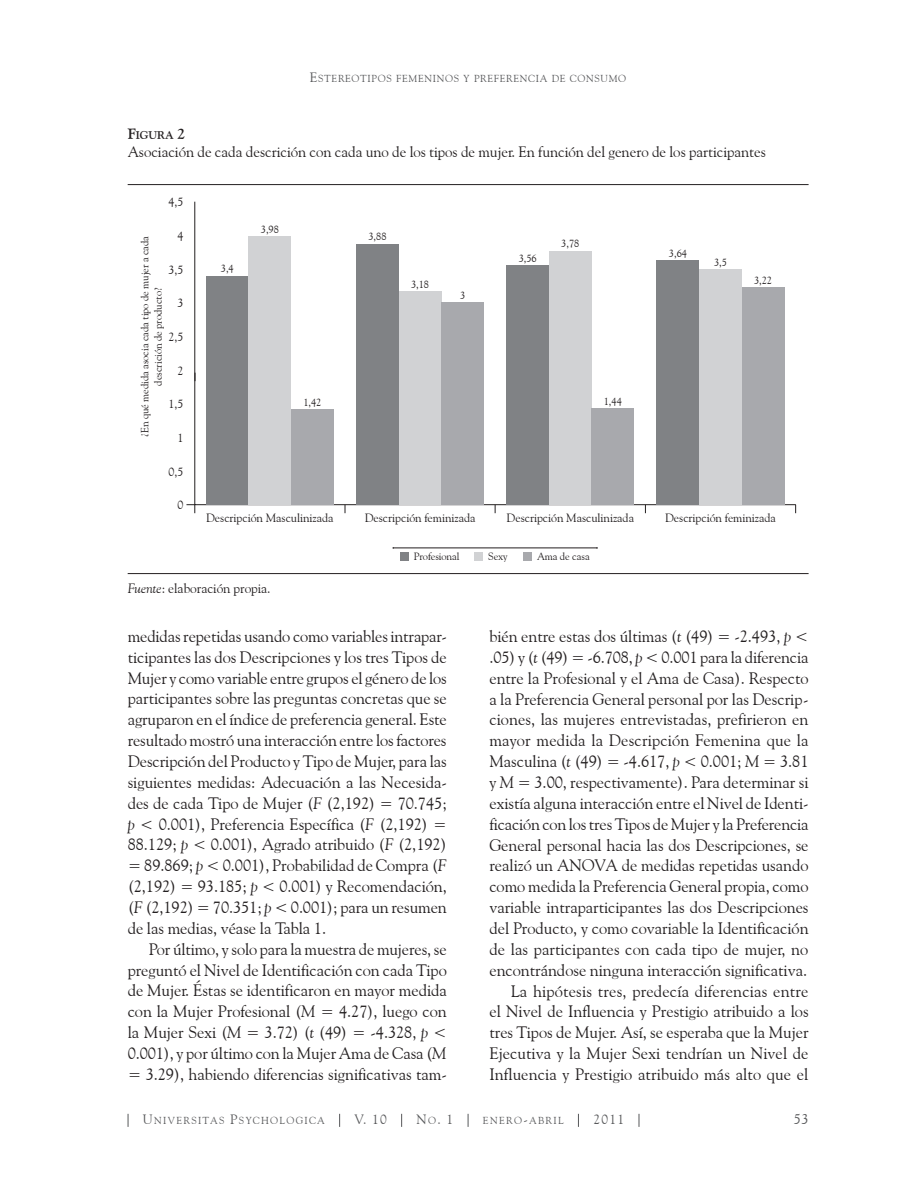
<style>
.page{position:relative;width:915px;height:1188px;background:#fff}
.page>*{position:absolute;margin:0;border:0;box-sizing:border-box;transform-origin:0 0}
.t1{font:16.5px/20.9px "Goudy Old Style BT";letter-spacing:-.005em;color:#231f20;text-align:justify}
.t2{font:15px "Goudy Old Style BT";letter-spacing:-.005em;color:#231f20}
.t3{font:14.25px "Goudy Old Style BT";color:#57585a}
.t4{font:13.5px "Goudy Old Style BT";letter-spacing:-.005em;color:#231f20}
.t5{font:13.5px "Goudy Old Style BT";letter-spacing:.1em;color:#57585a}
.t6{font:12px "Goudy Old Style BT";letter-spacing:-.005em;color:#231f20}
.t7{font:700 11.25px "Goudy Old Style BT";letter-spacing:-.005em;color:#231f20}
.t8{font:10.5px/13.5px "Goudy Old Style BT";letter-spacing:-.005em;color:#231f20;text-align:center}
.t9{font:10.2px "Goudy Old Style BT";letter-spacing:.065em;color:#57585a}
.t10{font:10.2px "Goudy Old Style BT";letter-spacing:.135em;color:#57585a}
.s1{font-size:13.5px}
.s2{font-size:15px}
.s3{font-style:italic}
.s4{font-size:10.2px}
</style>
<div class="page">
<svg style="left:128px;top:1114px;width:1px;height:13px"></svg>
<svg style="left:339px;top:1114px;width:1px;height:13px"></svg>
<svg style="left:401px;top:1114px;width:1px;height:13px"></svg>
<svg style="left:467px;top:1114px;width:1px;height:13px"></svg>
<svg style="left:578px;top:1114px;width:1px;height:13px"></svg>
<svg style="left:638px;top:1114px;width:1px;height:13px"></svg>
<hr style="left:128px;top:184px;width:680px;height:1px;background:#231f20">
<hr style="left:128px;top:573px;width:680px;height:1px;background:#231f20">
<svg style="left:194px;top:201px;width:602px;height:304px"></svg>
<svg style="left:186px;top:504px;width:9px;height:9px"></svg>
<div style="left:206px;top:276px;width:42px;height:229px;background:#808285"></div>
<div style="left:248px;top:237px;width:43px;height:268px;background:#d1d2d4"></div>
<div style="left:291px;top:409px;width:42px;height:96px;background:#a8a9ad"></div>
<div style="left:356px;top:244px;width:42px;height:261px;background:#808285"></div>
<div style="left:398px;top:291px;width:43px;height:214px;background:#d1d2d4"></div>
<div style="left:441px;top:302px;width:43px;height:203px;background:#a8a9ad"></div>
<div style="left:506px;top:265px;width:43px;height:240px;background:#808285"></div>
<div style="left:549px;top:251px;width:42px;height:254px;background:#d1d2d4"></div>
<div style="left:591px;top:408px;width:43px;height:97px;background:#a8a9ad"></div>
<div style="left:656px;top:260px;width:43px;height:245px;background:#808285"></div>
<div style="left:699px;top:269px;width:42px;height:236px;background:#d1d2d4"></div>
<div style="left:741px;top:288px;width:43px;height:217px;background:#a8a9ad"></div>
<div style="left:400px;top:552px;width:8px;height:9px;background:#808285"></div>
<div style="left:474px;top:552px;width:8px;height:9px;background:#d1d2d4"></div>
<div style="left:523px;top:552px;width:8px;height:9px;background:#a8a9ad"></div>
<hr style="left:393px;top:548px;width:204px;height:1px;background:#231f20">
<p class="t9" style="left:310px;top:73px;width:318px"><span class="s1">E</span>STEREOTIPOS FEMENINOS Y PREFERENCIA DE CONSUMO</p>
<p class="t7" style="left:128px;top:128px;width:59px"><span class="s2">F</span>IGURA <span class="s2">2</span></p>
<p class="t2" style="left:128px;top:143px;width:639px">Asociación de cada descrición con cada uno de los tipos de mujer. En función del genero de los participantes</p>
<p class="t6" style="left:168px;top:195px;width:16px">4,5</p>
<p class="t6" style="left:177px;top:229px;width:7px">4</p>
<p class="t8" style="left:138px;top:437px;width:202px;rotate:-90deg">¿En qué medida asocia cada tipo de mujer a cada descrición de producto?</p>
<p class="t6" style="left:168px;top:262px;width:16px">3,5</p>
<p class="t6" style="left:177px;top:296px;width:7px">3</p>
<p class="t6" style="left:168px;top:330px;width:16px">2,5</p>
<p class="t6" style="left:177px;top:363px;width:7px">2</p>
<p class="t6" style="left:168px;top:397px;width:16px">1,5</p>
<p class="t6" style="left:177px;top:430px;width:7px">1</p>
<p class="t6" style="left:168px;top:464px;width:16px">0,5</p>
<p class="t6" style="left:177px;top:498px;width:7px">0</p>
<p class="t8" style="left:221px;top:262px;width:14px">3,4</p>
<p class="t8" style="left:261px;top:223px;width:20px">3,98</p>
<p class="t8" style="left:303px;top:395px;width:20px">1,42</p>
<p class="t8" style="left:368px;top:230px;width:20px">3,88</p>
<p class="t8" style="left:411px;top:277px;width:20px">3,18</p>
<p class="t8" style="left:460px;top:288px;width:7px">3</p>
<p class="t8" style="left:518px;top:251px;width:20px">3,56</p>
<p class="t8" style="left:561px;top:237px;width:20px">3,78</p>
<p class="t8" style="left:603px;top:394px;width:20px">1,44</p>
<p class="t8" style="left:668px;top:246px;width:20px">3,64</p>
<p class="t8" style="left:713px;top:255px;width:14px">3,5</p>
<p class="t8" style="left:753px;top:274px;width:20px">3,22</p>
<p class="t6" style="left:206px;top:511px;width:129px">Descripción Masculinizada</p>
<p class="t6" style="left:364px;top:511px;width:112px">Descripción feminizada</p>
<p class="t6" style="left:506px;top:511px;width:129px">Descripción Masculinizada</p>
<p class="t6" style="left:665px;top:511px;width:112px">Descripción feminizada</p>
<p class="t8" style="left:413px;top:550px;width:47px">Profesional</p>
<p class="t8" style="left:488px;top:550px;width:21px">Sexy</p>
<p class="t8" style="left:537px;top:550px;width:54px">Ama de casa</p>
<p class="t4" style="left:128px;top:580px;width:144px"><span class="s3">Fuente</span>: elaboración propia.</p>
<p class="t1" style="left:128px;top:625px;width:321px">medidas repetidas usando como variables intrapar&shy;ticipantes las dos Descripciones y los tres Tipos de Mujer y como variable entre grupos el género de los participantes sobre las preguntas concretas que se agruparon en el índice de preferencia general. Este resultado mostró una interacción entre los factores Descripción del Producto y Tipo de Mujer, para las siguientes medidas: Adecuación a las Necesida&shy;des de cada Tipo de Mujer (<span class="s3">F</span> (2,192) = 70.745; <span class="s3">p</span> &lt; 0.001), Preferencia Específica (<span class="s3">F</span> (2,192) = 88.129; <span class="s3">p</span> &lt; 0.001), Agrado atribuido (<span class="s3">F</span> (2,192) = 89.869; <span class="s3">p</span> &lt; 0.001), Probabilidad de Compra (<span class="s3">F </span>(2,192) = 93.185; <span class="s3">p</span> &lt; 0.001) y Recomendación, (<span class="s3">F</span> (2,192) = 70.351; <span class="s3">p</span> &lt; 0.001); para un resumen de las medias, véase la Tabla 1.</p>
<p class="t1" style="left:128px;top:938px;width:320px;text-indent:21px">Por último, y solo para la muestra de mujeres, se preguntó el Nivel de Identificación con cada Tipo de Mujer. Éstas se identificaron en mayor medida con la Mujer Profesional (<span class="s3">M =</span> 4.27), luego con la Mujer Sexi (<span class="s3">M</span> = 3.72) (<span class="s3">t</span> (49) = -4.328, <span class="s3">p</span> &lt; 0.001), y por último con la Mujer Ama de Casa (<span class="s3">M =</span> 3.29), habiendo diferencias significativas tam-</p>
<p class="t1" style="left:489px;top:626px;width:321px;text-align:right">bién entre estas dos últimas (<span class="s3">t</span> (49) = -2.493, <span class="s3">p</span> &lt; .05) y (<span class="s3">t</span> (49) = -6.708, <span class="s3">p</span> &lt; 0.001 para la diferencia entre la Profesional y el Ama de Casa). Respecto a la Preferencia General personal por las Descrip&shy;ciones, las mujeres entrevistadas, prefirieron en mayor medida la Descripción Femenina que la Masculina (<span class="s3">t</span> (49) = -4.617, <span class="s3">p</span> &lt; 0.001; <span class="s3">M =</span> 3.81 y <span class="s3">M =</span> 3.00, respectivamente). Para determinar si existía alguna interacción entre el Nivel de Identi&shy;ficación con los tres Tipos de Mujer y la Preferencia General personal hacia las dos Descripciones, se realizó un ANOVA de medidas repetidas usando como medida la Preferencia General propia, como variable intraparticipantes las dos Descripciones del Producto, y como covariable la Identificación de las participantes con cada tipo de mujer, no encontrándose ninguna interacción significativa.<br>La hipótesis tres, predecía diferencias entre<br>el Nivel de Influencia y Prestigio atribuido a los tres Tipos de Mujer. Así, se esperaba que la Mujer Ejecutiva y la Mujer Sexi tendrían un Nivel de Influencia y Prestigio atribuido más alto que el</p>
<p class="t10" style="left:143px;top:1115px;width:183px"><span class="s1">U</span>NIVERSITAS <span class="s1">P</span>SYCHOLOGICA</p>
<p class="t5" style="left:354px;top:1111px;width:34px">V. 10</p>
<p class="t5" style="left:416px;top:1111px;width:38px">N<span class="s4">O</span>. 1</p>
<p class="t10" style="left:483px;top:1115px;width:82px">ENERO<span class="s1">-</span>ABRIL</p>
<p class="t5" style="left:593px;top:1111px;width:32px">2011</p>
<p class="t3" style="left:793px;top:1111px;width:16px">53</p>
</div>
